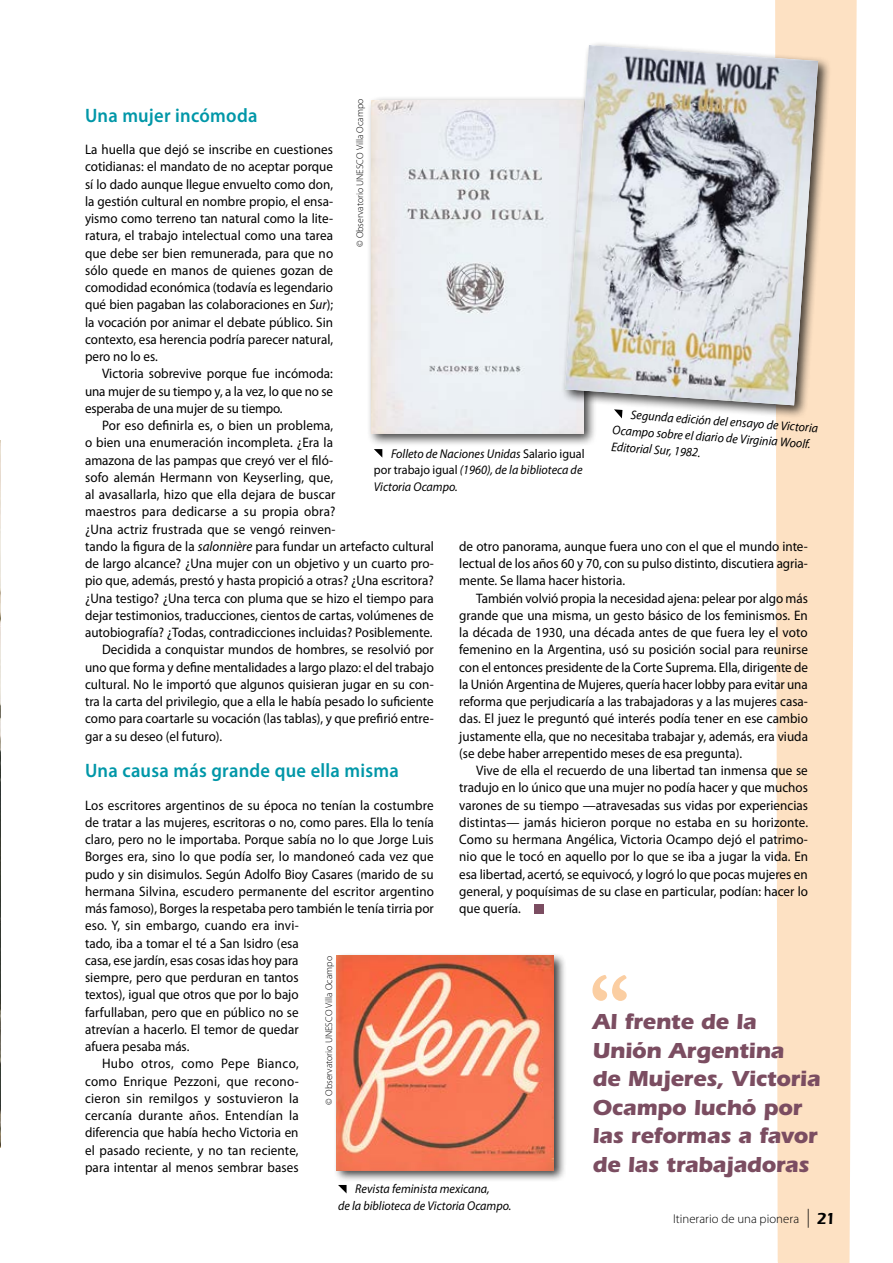
<style>
.page{position:relative;width:893px;height:1263px;background:#fff}
.page>*{position:absolute;margin:0;border:0;box-sizing:border-box;transform-origin:0 0}
.t1{font:700 22.5px/28.5px "ITC Eras Std";letter-spacing:-.015em;color:#7b4d61}
.t2{font:600 19.5px "Myriad Pro";letter-spacing:.015em;color:#0097a8;scale:.95 1}
.t3{font:13.8px/17.2px "Myriad Pro";color:#000;text-align:justify;scale:.95 1}
.t4{font:13.8px "Myriad Pro";letter-spacing:.02em;color:#000;scale:.95 1}
.t5{font:13.8px "Myriad Pro";letter-spacing:.03em;color:#000;scale:.95 1}
.t6{font:italic 12.75px/16.5px "Myriad Pro";color:#000;scale:.95 1}
.t7{font:300 12.75px "Myriad Pro";letter-spacing:.005em;color:#000}
.t8{font:300 9.75px "Myriad Pro";color:#000}
.s1{font-style:italic}
.s2{font-style:normal}
.s3{font-weight:400;font-size:18.9px}
.s4{font-family:"ITC Eras Std";font-weight:600;font-size:16.5px}
</style>
<div class="page">
<svg style="left:775px;top:0;width:82px;height:1263px;background:#fde3c7"></svg>
<img style="left:0;top:441px;width:1px;height:706px">
<div style="left:367px;top:96px;width:230px;height:351px;background:#000;opacity:.75"></div>
<img style="left:371px;top:100px;width:212px;height:333px">
<div style="left:333px;top:952px;width:233px;height:230px;background:#000;opacity:.75"></div>
<img style="left:337px;top:956px;width:217px;height:214px">
<div style="left:560px;top:41px;width:271px;height:378px;background:#000;opacity:.75"></div>
<img style="left:565px;top:45px;width:253px;height:360px">
<div style="left:534px;top:904px;width:9px;height:9px;background:#7b4d61"></div>
<svg style="left:592px;top:975px;width:35px;height:26px"></svg>
<svg style="left:338px;top:1185px;width:9px;height:8px"></svg>
<svg style="left:374px;top:449px;width:8px;height:8px"></svg>
<svg style="left:614px;top:409px;width:8px;height:9px"></svg>
<p class="t8" style="left:354px;top:247px;width:150px;rotate:-90deg">© Observatorio UNESCO Villa Ocampo</p>
<h2 class="t2" style="left:85px;top:103px;width:183px">Una mujer incómoda</h2>
<p class="t3" style="left:85px;top:141px;width:263px">La huella que dejó se inscribe en cuestiones cotidianas: el mandato de no aceptar porque sí lo dado aunque llegue envuelto como don, la gestión cultural en nombre propio, el ensa&shy;yismo como terreno tan natural como la lite&shy;ratura, el trabajo intelectual como una tarea que debe ser bien remunerada, para que no sólo quede en manos de quienes gozan de comodidad económica (todavía es legendario qué bien pagaban las colaboraciones en <span class="s1">Sur</span>); la vocación por animar el debate público. Sin contexto, esa herencia podría parecer natural, pero no lo es.</p>
<p class="t3" style="left:85px;top:365px;width:263px;text-indent:17px">Victoria sobrevive porque fue incómoda: una mujer de su tiempo y, a la vez, lo que no se esperaba de una mujer de su tiempo.</p>
<p class="t3" style="left:102px;top:417px;width:245px">Por eso definirla es, o bien un problema,</p>
<p class="t3" style="left:85px;top:434px;width:263px">o bien una enumeración incompleta. ¿Era la</p>
<p class="t3" style="left:85px;top:451px;width:263px">amazona de las pampas que creyó ver el filó-</p>
<p class="t3" style="left:85px;top:468px;width:263px">sofo alemán Hermann von Keyserling, que,</p>
<p class="t3" style="left:85px;top:486px;width:265px">al avasallarla, hizo que ella dejara de buscar</p>
<p class="t3" style="left:85px;top:503px;width:265px">maestros para dedicarse a su propia obra?</p>
<p class="t3" style="left:85px;top:520px;width:265px">¿Una actriz frustrada que se vengó reinven-</p>
<p class="t3" style="left:85px;top:537px;width:369px">tando la figura de la <span class="s1">salonnière</span> para fundar un artefacto cultural</p>
<p class="t3" style="left:85px;top:555px;width:369px">de largo alcance? ¿Una mujer con un objetivo y un cuarto pro-</p>
<p class="t3" style="left:85px;top:572px;width:368px">pio que, además, prestó y hasta propició a otras? ¿Una escritora?</p>
<p class="t3" style="left:85px;top:589px;width:369px">¿Una testigo? ¿Una terca con pluma que se hizo el tiempo para</p>
<p class="t3" style="left:85px;top:606px;width:369px">dejar testimonios, traducciones, cientos de cartas, volúmenes de</p>
<p class="t3" style="left:85px;top:624px;width:367px">autobiografía? ¿Todas, contradicciones incluidas? Posiblemente.</p>
<p class="t3" style="left:102px;top:641px;width:351px">Decidida a conquistar mundos de hombres, se resolvió por</p>
<p class="t3" style="left:85px;top:658px;width:369px">uno que forma y define mentalidades a largo plazo: el del trabajo</p>
<p class="t3" style="left:85px;top:675px;width:369px">cultural. No le importó que algunos quisieran jugar en su con-</p>
<p class="t3" style="left:85px;top:693px;width:369px">tra la carta del privilegio, que a ella le había pesado lo suficiente</p>
<p class="t3" style="left:85px;top:710px;width:369px">como para coartarle su vocación (las tablas), y que prefirió entre-</p>
<p class="t3" style="left:85px;top:727px;width:146px">gar a su deseo (el futuro).</p>
<h2 class="t2" style="left:85px;top:758px;width:332px">Una causa más grande que ella misma</h2>
<p class="t3" style="left:85px;top:796px;width:368px">Los escritores argentinos de su época no tenían la costumbre</p>
<p class="t3" style="left:85px;top:813px;width:369px">de tratar a las mujeres, escritoras o no, como pares. Ella lo tenía</p>
<p class="t3" style="left:85px;top:831px;width:369px">claro, pero no le importaba. Porque sabía no lo que Jorge Luis</p>
<p class="t3" style="left:85px;top:848px;width:369px">Borges era, sino lo que podía ser, lo mandoneó cada vez que</p>
<p class="t3" style="left:85px;top:865px;width:368px">pudo y sin disimulos. Según Adolfo Bioy Casares (marido de su</p>
<p class="t3" style="left:85px;top:882px;width:369px">hermana Silvina, escudero permanente del escritor argentino</p>
<p class="t3" style="left:85px;top:900px;width:369px">más famoso), Borges la respetaba pero también le tenía tirria por</p>
<p class="t3" style="left:85px;top:917px;width:226px">eso. Y, sin embargo, cuando era invi-</p>
<p class="t3" style="left:85px;top:934px;width:226px">tado, iba a tomar el té a San Isidro (esa</p>
<p class="t3" style="left:85px;top:951px;width:226px">casa, ese jardín, esas cosas idas hoy para</p>
<p class="t3" style="left:85px;top:969px;width:226px">siempre, pero que perduran en tantos</p>
<p class="t3" style="left:85px;top:986px;width:226px">textos), igual que otros que por lo bajo</p>
<p class="t3" style="left:85px;top:1003px;width:226px">farfullaban, pero que en público no se</p>
<p class="t3" style="left:85px;top:1020px;width:226px">atrevían a hacerlo. El temor de quedar</p>
<p class="t3" style="left:85px;top:1038px;width:111px">afuera pesaba más.</p>
<p class="t5" style="left:102px;top:1055px;width:209px">Hubo otros, como Pepe Bianco,</p>
<p class="t4" style="left:85px;top:1072px;width:226px">como Enrique Pezzoni, que recono-</p>
<p class="t4" style="left:85px;top:1090px;width:227px">cieron sin remilgos y sostuvieron la</p>
<p class="t4" style="left:85px;top:1107px;width:227px">cercanía durante años. Entendían la</p>
<p class="t3" style="left:85px;top:1124px;width:226px">diferencia que había hecho Victoria en</p>
<p class="t3" style="left:85px;top:1141px;width:226px">el pasado reciente, y no tan reciente,</p>
<p class="t3" style="left:85px;top:1158px;width:226px">para intentar al menos sembrar bases</p>
<p class="t6" style="left:614px;top:405px;width:217px;text-indent:17px;rotate:4deg">Segunda edición del ensayo de Victoria<br>Ocampo sobre el diario de Virginia Woolf.<br>Editorial Sur, 1982.</p>
<p class="t6" style="left:374px;top:445px;width:223px;text-indent:17px">Folleto de Naciones Unidas <span class="s2">Salario igual por trabajo igual</span> (1960), de la biblioteca de<br>Victoria Ocampo.</p>
<p class="t3" style="left:459px;top:537px;width:369px">de otro panorama, aunque fuera uno con el que el mundo inte&shy;lectual de los años 60 y 70, con su pulso distinto, discutiera agria&shy;mente. Se llama hacer historia.</p>
<p class="t3" style="left:459px;top:589px;width:369px;text-indent:17px">También volvió propia la necesidad ajena: pelear por algo más grande que una misma, un gesto básico de los feminismos. En la década de 1930, una década antes de que fuera ley el voto femenino en la Argentina, usó su posición social para reunirse con el entonces presidente de la Corte Suprema. Ella, dirigente de la Unión Argentina de Mujeres, quería hacer lobby para evitar una reforma que perjudicaría a las trabajadoras y a las mujeres casa&shy;das. El juez le preguntó qué interés podía tener en ese cambio justamente ella, que no necesitaba trabajar y, además, era viuda (se debe haber arrepentido meses de esa pregunta).</p>
<p class="t3" style="left:459px;top:762px;width:369px;text-indent:17px">Vive de ella el recuerdo de una libertad tan inmensa que se tradujo en lo único que una mujer no podía hacer y que muchos varones de su tiempo —atravesadas sus vidas por experiencias distintas— jamás hicieron porque no estaba en su horizonte.<br>Como su hermana Angélica, Victoria Ocampo dejó el patrimo&shy;nio que le tocó en aquello por lo que se iba a jugar la vida. En esa libertad, acertó, se equivocó, y logró lo que pocas mujeres en general, y poquísimas de su clase en particular, podían: hacer lo que quería.</p>
<p class="t8" style="left:324px;top:1104px;width:150px;rotate:-90deg">© Observatorio UNESCO Villa Ocampo</p>
<h1 class="t1" style="left:592px;top:1008px;width:229px">Al frente de la<br>Unión Argentina<br>de Mujeres, Victoria<br>Ocampo luchó por las reformas a favor de las trabajadoras</h1>
<p class="t6" style="left:338px;top:1181px;width:184px;text-align:center">Revista feminista mexicana,<br>de la biblioteca de Victoria Ocampo.</p>
<p class="t7" style="left:673px;top:1211px;width:165px">Itinerario de una pionera <span class="s3">|</span> <span class="s4">21</span></p>
</div>
